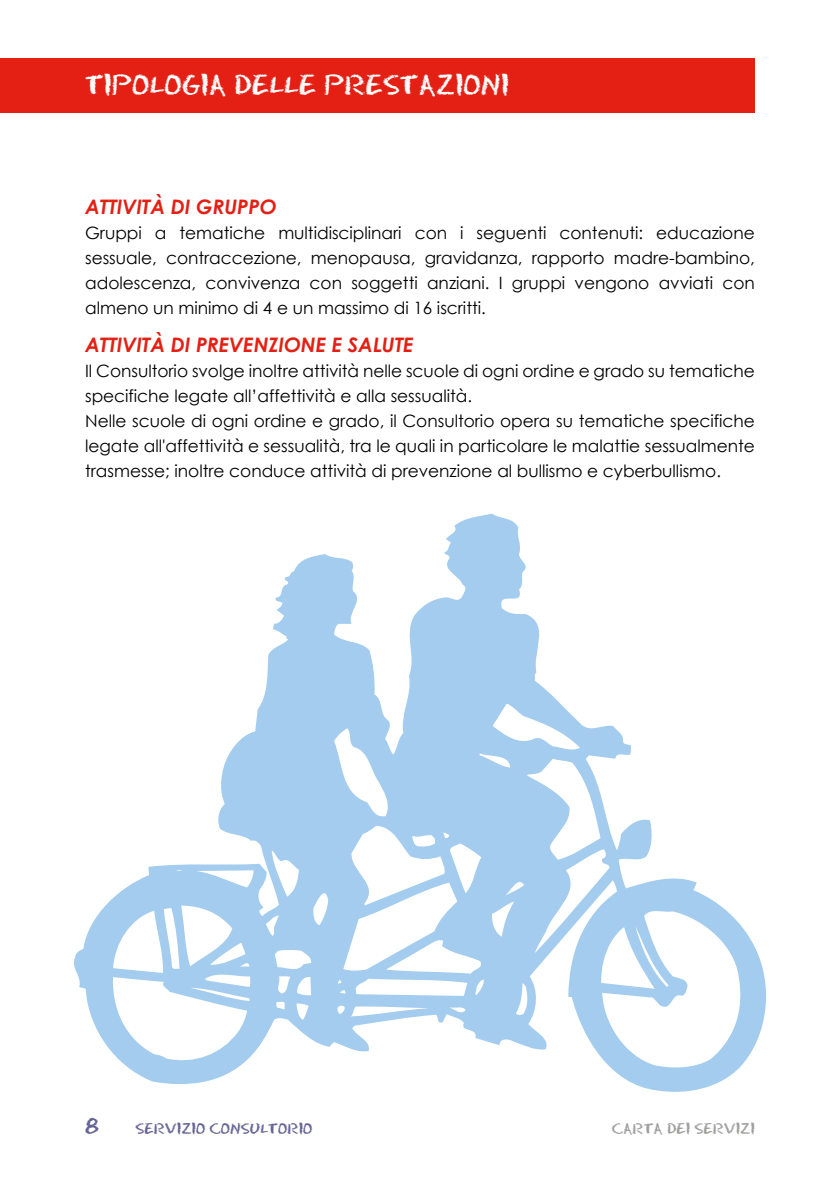
<style>
.page{position:relative;width:840px;height:1191px;background:#fff}
.page>*{position:absolute;margin:0;border:0;box-sizing:border-box;transform-origin:0 0}
.t1{font:30px "Eraser Dust";color:#fff}
.t2{font:24px "Eraser Dust";color:#636293}
.t3{font:italic 700 20px "Century Gothic";color:#e41f13}
.t4{font:17px/25px "Century Gothic";color:#000;text-align:justify}
.t5{font:16px "Eraser Dust";color:#636293}
.t6{font:16px "Eraser Dust";color:#9d9d9c}
</style>
<div class="page">
<div style="left:0;top:58px;width:754px;height:54px;background:#e41f13"></div>
<svg style="left:74px;top:513px;width:692px;height:579px"></svg>
<h1 class="t1" style="left:85px;top:64px;width:425px">TIPOLOGIA DELLE PRESTAZIONI</h1>
<p class="t3" style="left:85px;top:191px;width:193px">ATTIVITÀ DI GRUPPO</p>
<p class="t4" style="left:85px;top:220px;width:671px">Gruppi a tematiche multidisciplinari con i seguenti contenuti: educazione sessuale, contraccezione, menopausa, gravidanza, rapporto madre-bambino, adolescenza, convivenza con soggetti anziani. I gruppi vengono avviati con almeno un minimo di 4 e un massimo di 16 iscritti.</p>
<p class="t3" style="left:85px;top:330px;width:329px">ATTIVITÀ DI PREVENZIONE E SALUTE</p>
<p class="t4" style="left:85px;top:358px;width:671px;text-align:left">Il Consultorio svolge inoltre attività nelle scuole di ogni ordine e grado su tematiche specifiche legate all’affettività e alla sessualità.<br>Nelle scuole di ogni ordine e grado, il Consultorio opera su tematiche specifiche legate all'affettività e sessualità, tra le quali in particolare le malattie sessualmente trasmesse; inoltre conduce attività di prevenzione al bullismo e cyberbullismo.</p>
<h2 class="t2" style="left:85px;top:1109px;width:15px">8</h2>
<p class="t5" style="left:135px;top:1117px;width:178px">SERVIZIO CONSULTORIO</p>
<p class="t6" style="left:611px;top:1117px;width:144px">CARTA DEI SERVIZI</p>
</div>
